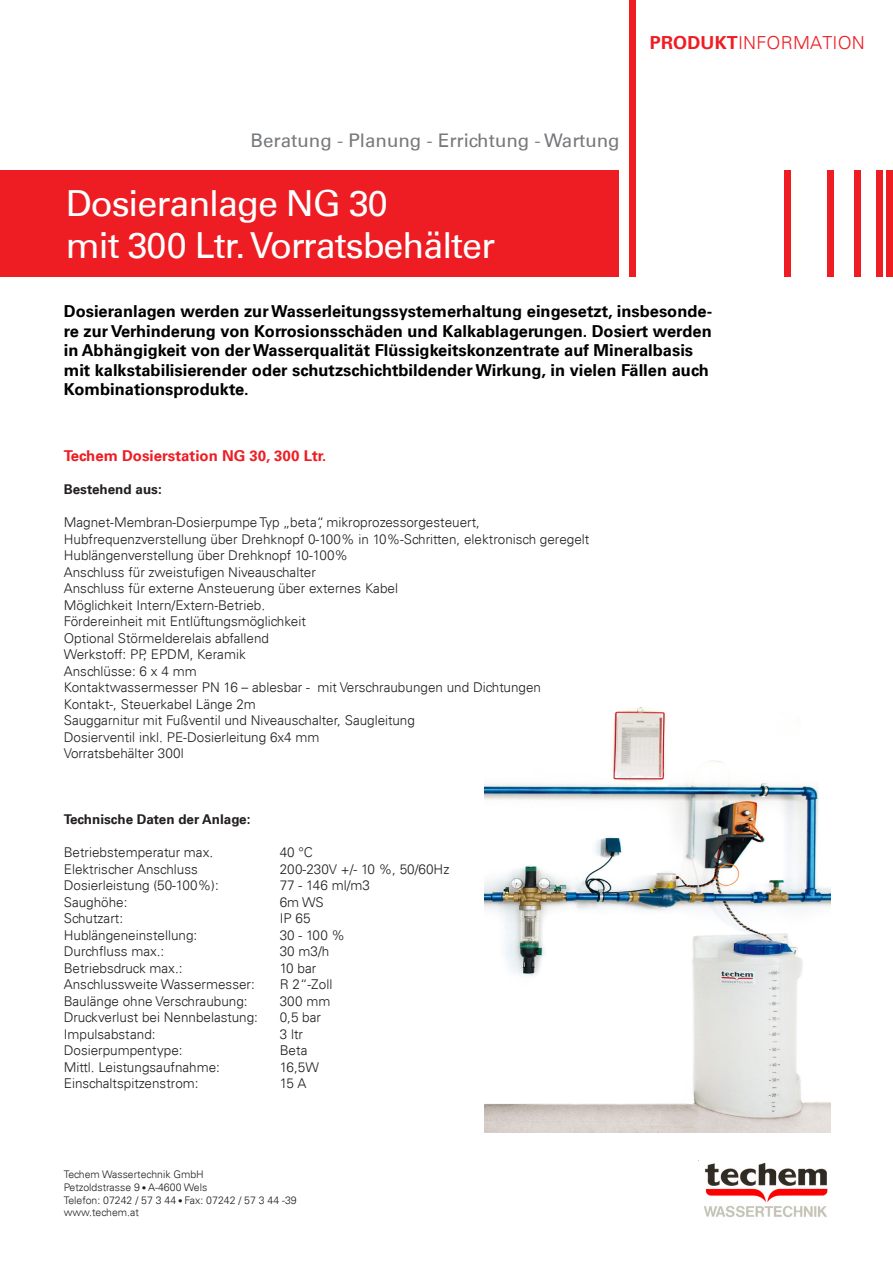
<style>
.page{position:relative;width:893px;height:1263px;background:#fff}
.page>*{position:absolute;margin:0;border:0;box-sizing:border-box;transform-origin:0 0}
.t1{font:36px "Univers 55 Roman";letter-spacing:-.03em;color:#fff}
.t2{font:18.75px "Univers 55 Roman";color:#76787b}
.t3{font:300 18px "Univers 45";letter-spacing:.01em;color:#ee1d23}
.t4{font:700 16.5px/19.5px "Univers 65";color:#000}
.t5{font:700 15px "Univers 65";color:#ee1d23}
.t6{font:300 13.5px "Univers 45";color:#231f20}
.t7{font:700 13.5px "Univers 65";color:#231f20}
.t8{font:300 10.5px "Univers 45";color:#231f20}
.s1{font-family:"Univers 65";font-weight:700}
.s2{font-style:inherit}
.s3{font-family:"Univers 55 Roman";font-weight:400;font-size:9px}
</style>
<div class="page">
<div style="left:0;top:170px;width:619px;height:106px;background:#ee1d23"></div>
<div style="left:784px;top:170px;width:7px;height:106px;background:#ee1d23"></div>
<div style="left:827px;top:170px;width:6px;height:106px;background:#ee1d23"></div>
<div style="left:855px;top:170px;width:6px;height:106px;background:#ee1d23"></div>
<div style="left:876px;top:170px;width:6px;height:106px;background:#ee1d23"></div>
<div style="left:887px;top:170px;width:6px;height:106px;background:#ee1d23"></div>
<div style="left:629px;top:0;width:7px;height:276px;background:#ee1d23"></div>
<img style="left:704px;top:1162px;width:124px;height:56px">
<img style="left:485px;top:707px;width:345px;height:425px">
<p class="t3" style="left:650px;top:31px;width:216px"><span class="s1">PRODUKT</span>INFORMA<span class="s2">T</span>ION</p>
<p class="t2" style="left:251px;top:129px;width:371px">Beratung - Planung - Errichtung - Wartung</p>
<p class="t1" style="left:66px;top:182px;width:323px">Dosieranlage NG 30</p>
<p class="t1" style="left:66px;top:224px;width:431px">mit 300 Ltr. Vorratsbehälter</p>
<p class="t4" style="left:64px;top:302px;width:650px">Dosieranlagen werden zur Wasserleitungssystemerhaltung eingesetzt, insbesonde&shy;re zur Verhinderung von Korrosionsschäden und Kalkablagerungen. Dosiert werden in Abhängigkeit von der Wasserqualität Flüssigkeitskonzentrate auf Mineralbasis mit kalkstabilisierender oder schutzschichtbildender Wirkung, in vielen Fällen auch Kombinationsprodukte.</p>
<p class="t5" style="left:64px;top:447px;width:264px">Techem Dosierstation NG 30, 300 Ltr.</p>
<p class="t7" style="left:64px;top:481px;width:100px">Bestehend aus:</p>
<p class="t6" style="left:64px;top:514px;width:418px">Magnet-Membran-Dosierpumpe Typ „beta“, mikroprozessorgesteuert,</p>
<p class="t6" style="left:64px;top:531px;width:527px">Hubfrequenzverstellung über Drehknopf 0-100% in 10%-Schritten, elektronisch geregelt</p>
<p class="t6" style="left:64px;top:547px;width:286px">Hublängenverstellung über Drehknopf 10-100%</p>
<p class="t6" style="left:64px;top:564px;width:254px">Anschluss für zweistufigen Niveauschalter</p>
<p class="t6" style="left:64px;top:580px;width:336px">Anschluss für externe Ansteuerung über externes Kabel</p>
<p class="t6" style="left:64px;top:597px;width:203px">Möglichkeit Intern/Extern-Betrieb.</p>
<p class="t6" style="left:64px;top:613px;width:244px">Fördereinheit mit Entlüftungsmöglichkeit</p>
<p class="t6" style="left:64px;top:630px;width:207px">Optional Störmelderelais abfallend</p>
<p class="t6" style="left:64px;top:646px;width:183px">Werkstoff: PP, EPDM, Keramik</p>
<p class="t6" style="left:64px;top:663px;width:134px">Anschlüsse: 6 x 4 mm</p>
<p class="t6" style="left:64px;top:679px;width:479px">Kontaktwassermesser PN 16 – ablesbar - mit Verschraubungen und Dichtungen</p>
<p class="t6" style="left:64px;top:696px;width:194px">Kontakt-, Steuerkabel Länge 2m</p>
<p class="t6" style="left:64px;top:712px;width:353px">Sauggarnitur mit Fußventil und Niveauschalter, Saugleitung</p>
<p class="t6" style="left:64px;top:729px;width:257px">Dosierventil inkl. PE-Dosierleitung 6x4 mm</p>
<p class="t6" style="left:64px;top:745px;width:121px">Vorratsbehälter 300l</p>
<p class="t7" style="left:64px;top:811px;width:188px">Technische Daten der Anlage:</p>
<p class="t6" style="left:64px;top:844px;width:151px">Betriebstemperatur max.</p>
<p class="t6" style="left:280px;top:844px;width:35px">40 °C</p>
<p class="t6" style="left:64px;top:861px;width:136px">Elektrischer Anschluss</p>
<p class="t6" style="left:280px;top:861px;width:171px">200-230V +/- 10 %, 50/60Hz</p>
<p class="t6" style="left:64px;top:877px;width:156px">Dosierleistung (50-100%):</p>
<p class="t6" style="left:280px;top:877px;width:92px">77 - 146 ml/m3</p>
<p class="t6" style="left:64px;top:894px;width:65px">Saughöhe:</p>
<p class="t6" style="left:280px;top:894px;width:45px">6m WS</p>
<p class="t6" style="left:64px;top:910px;width:61px">Schutzart:</p>
<p class="t6" style="left:280px;top:910px;width:32px">IP 65</p>
<p class="t6" style="left:64px;top:927px;width:135px">Hublängeneinstellung:</p>
<p class="t6" style="left:280px;top:927px;width:67px">30 - 100 %</p>
<p class="t6" style="left:64px;top:943px;width:102px">Durchfluss max.:</p>
<p class="t6" style="left:280px;top:943px;width:51px">30 m3/h</p>
<p class="t6" style="left:64px;top:960px;width:120px">Betriebsdruck max.:</p>
<p class="t6" style="left:280px;top:960px;width:38px">10 bar</p>
<p class="t6" style="left:64px;top:976px;width:193px">Anschlussweite Wassermesser:</p>
<p class="t6" style="left:280px;top:976px;width:54px">R 2“-Zoll</p>
<p class="t6" style="left:64px;top:993px;width:185px">Baulänge ohne Verschraubung:</p>
<p class="t6" style="left:280px;top:993px;width:52px">300 mm</p>
<p class="t6" style="left:64px;top:1009px;width:196px">Druckverlust bei Nennbelastung:</p>
<p class="t6" style="left:280px;top:1009px;width:43px">0,5 bar</p>
<p class="t6" style="left:64px;top:1026px;width:93px">Impulsabstand:</p>
<p class="t6" style="left:280px;top:1026px;width:25px">3 ltr</p>
<p class="t6" style="left:64px;top:1042px;width:120px">Dosierpumpentype:</p>
<p class="t6" style="left:280px;top:1042px;width:29px">Beta</p>
<p class="t6" style="left:64px;top:1059px;width:158px">Mittl. Leistungsaufnahme:</p>
<p class="t6" style="left:280px;top:1059px;width:41px">16,5W</p>
<p class="t6" style="left:64px;top:1075px;width:136px">Einschaltspitzenstrom:</p>
<p class="t6" style="left:280px;top:1075px;width:28px">15 A</p>
<p class="t8" style="left:64px;top:1168px;width:142px">Techem Wassertechnik GmbH</p>
<p class="t8" style="left:64px;top:1181px;width:145px">Petzoldstrasse 9 <span class="s3">•</span> A-4600 Wels</p>
<p class="t8" style="left:64px;top:1193px;width:235px">Telefon: 07242 / 57 3 44 <span class="s3">•</span> Fax: 07242 / 57 3 44 -39</p>
<p class="t8" style="left:64px;top:1206px;width:77px">www.techem.at</p>
</div>
